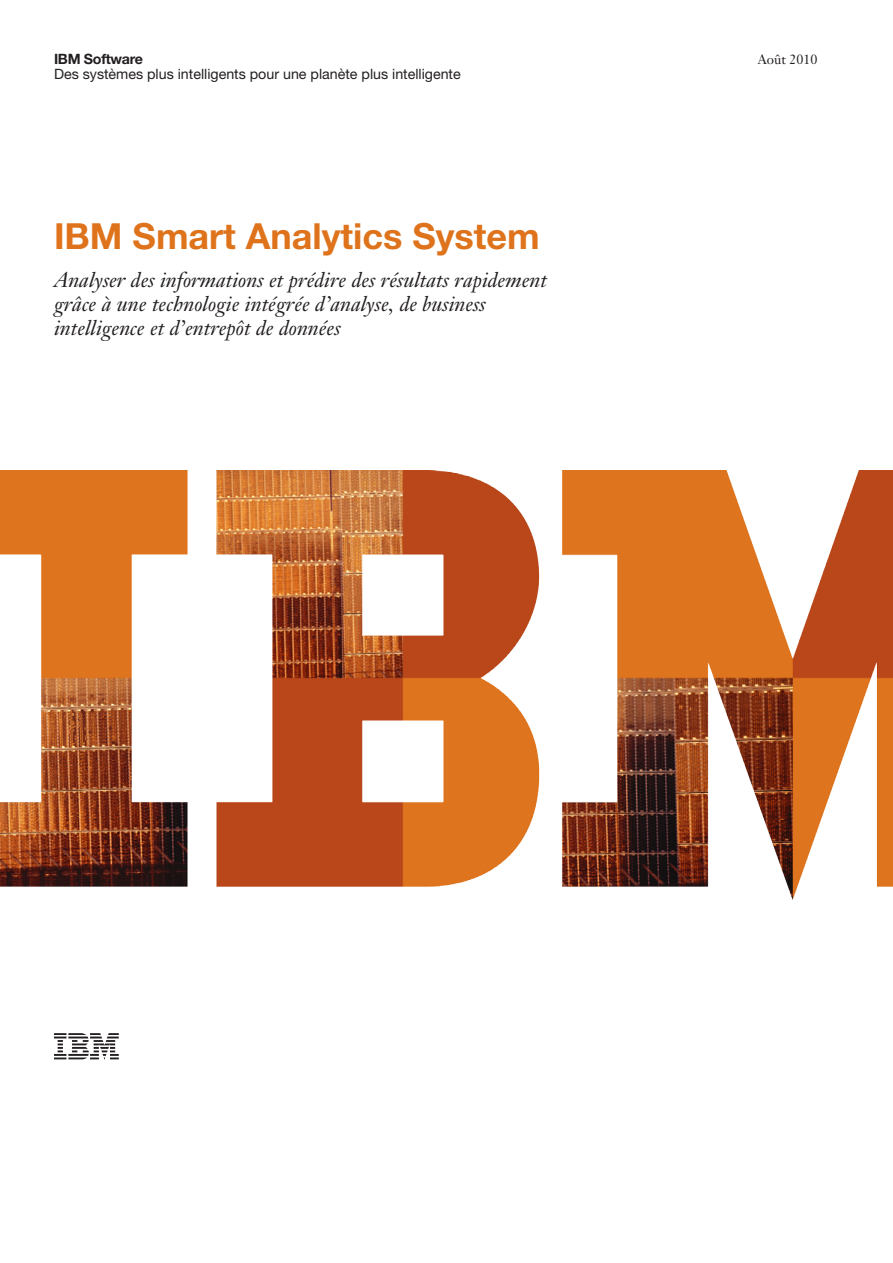
<style>
.page{position:relative;width:893px;height:1263px;background:#fff}
.page>*{position:absolute;margin:0;border:0;box-sizing:border-box;transform-origin:0 0}
.t1{font:700 36px "Helvetica Neue LT Pro";color:#de731c}
.t2{font:italic 21px/24px "Janson Text LT Std";color:#231f20}
.t3{font:14.25px "Helvetica Neue LT Pro";color:#231f20}
.t4{font:700 14.25px "Helvetica Neue LT Pro";letter-spacing:-.02em;color:#231f20}
.t5{font:13.5px "Janson Text LT Std";color:#231f20}
</style>
<div class="page">
<svg style="left:54px;top:1033px;width:65px;height:26px"></svg>
<img style="left:0;top:470px;width:893px;height:429px">
<p class="t4" style="left:54px;top:50px;width:90px">IBM Software</p>
<p class="t5" style="left:758px;top:51px;width:61px">Août 2010</p>
<p class="t3" style="left:54px;top:65px;width:408px">Des systèmes plus intelligents pour une planète plus intelligente</p>
<h1 class="t1" style="left:54px;top:214px;width:487px">IBM Smart Analytics System</h1>
<p class="t2" style="left:54px;top:268px;width:494px">Analyser des informations et prédire des résultats rapidement grâce à une technologie intégrée d’analyse, de business intelligence et d’entrepôt de données</p>
</div>
